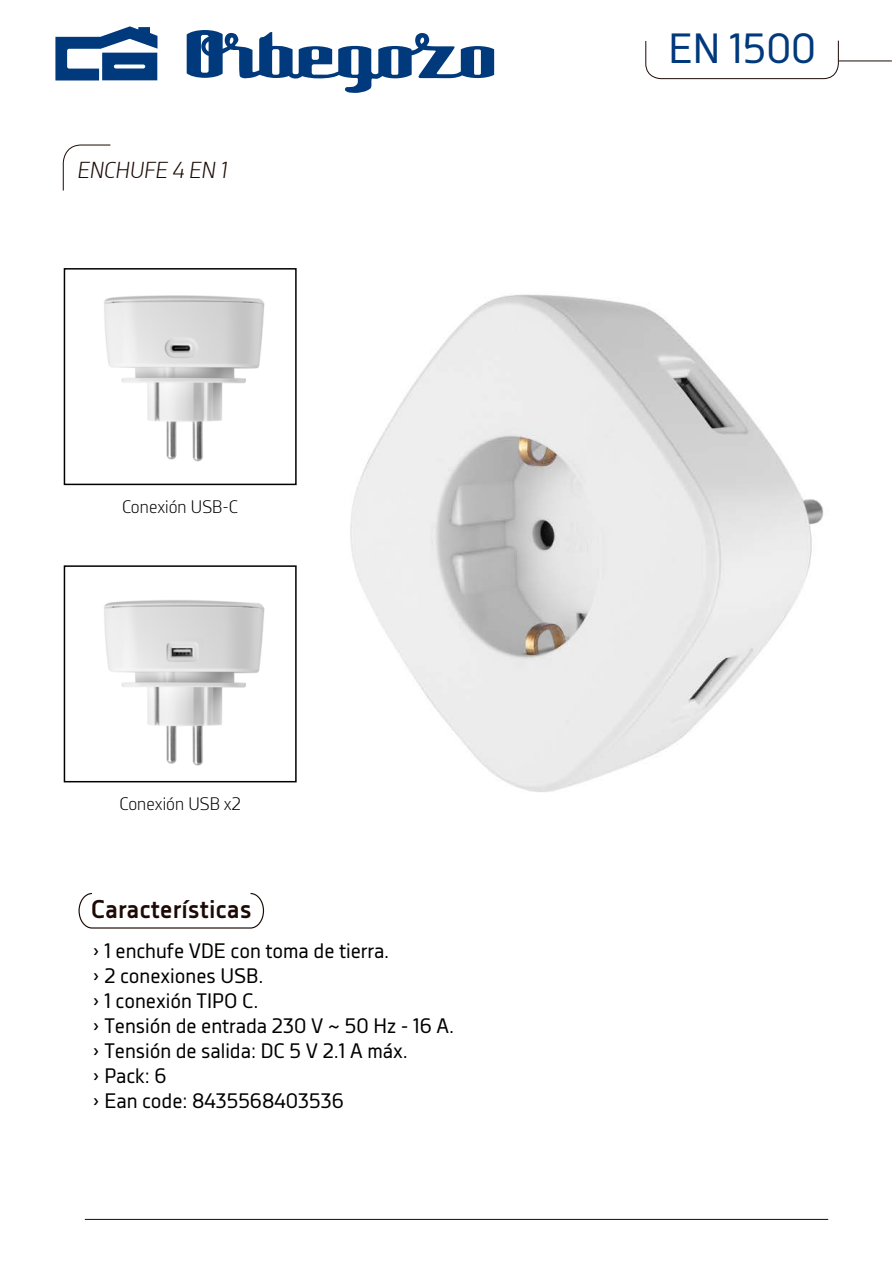
<style>
.page{position:relative;width:893px;height:1263px;background:#fff}
.page>*{position:absolute;margin:0;border:0;box-sizing:border-box;transform-origin:0 0}
.t1{font:42px "Decima Nova";color:#00397c}
.t2{font:700 25.5px "Decima Nova";color:#1c0a05}
.t3{font:italic 300 22.5px "Decima Nova";color:#1c0a05}
.t4{font:20.85px/25px "Decima Nova";color:#000}
.t5{font:300 18px "Decima Nova";color:#000}
</style>
<div class="page">
<hr style="left:85px;top:1219px;width:743px;height:1px;background:#1c0a05">
<hr style="left:839px;top:61px;width:53px;height:1px;background:#1c0a05">
<svg style="left:645px;top:40px;width:194px;height:39px"></svg>
<svg style="left:63px;top:144px;width:48px;height:47px"></svg>
<svg style="left:55px;top:26px;width:439px;height:67px"></svg>
<svg style="left:78px;top:893px;width:186px;height:35px"></svg>
<img style="left:104px;top:295px;width:161px;height:167px">
<div style="left:64px;top:268px;width:233px;height:217px;border:2px solid #000"></div>
<img style="left:104px;top:600px;width:161px;height:166px">
<div style="left:64px;top:565px;width:233px;height:217px;border:2px solid #000"></div>
<img style="left:350px;top:294px;width:474px;height:498px">
<p class="t3" style="left:77px;top:157px;width:151px">ENCHUFE 4 EN 1</p>
<p class="t5" style="left:122px;top:496px;width:118px">Conexión USB-C</p>
<p class="t5" style="left:120px;top:794px;width:123px">Conexión USB x2</p>
<p class="t2" style="left:91px;top:895px;width:162px">Características</p>
<p class="t4" style="left:93px;top:938px;width:363px">› 1 enchufe VDE con toma de tierra.<br>› 2 conexiones USB.<br>› 1 conexión TIPO C.<br>› Tensión de entrada 230 V ~ 50 Hz - 16 A. › Tensión de salida: DC 5 V 2.1 A máx.<br>› Pack: 6<br>› Ean code: 8435568403536</p>
<h1 class="t1" style="left:668px;top:25px;width:149px">EN 1500</h1>
</div>
